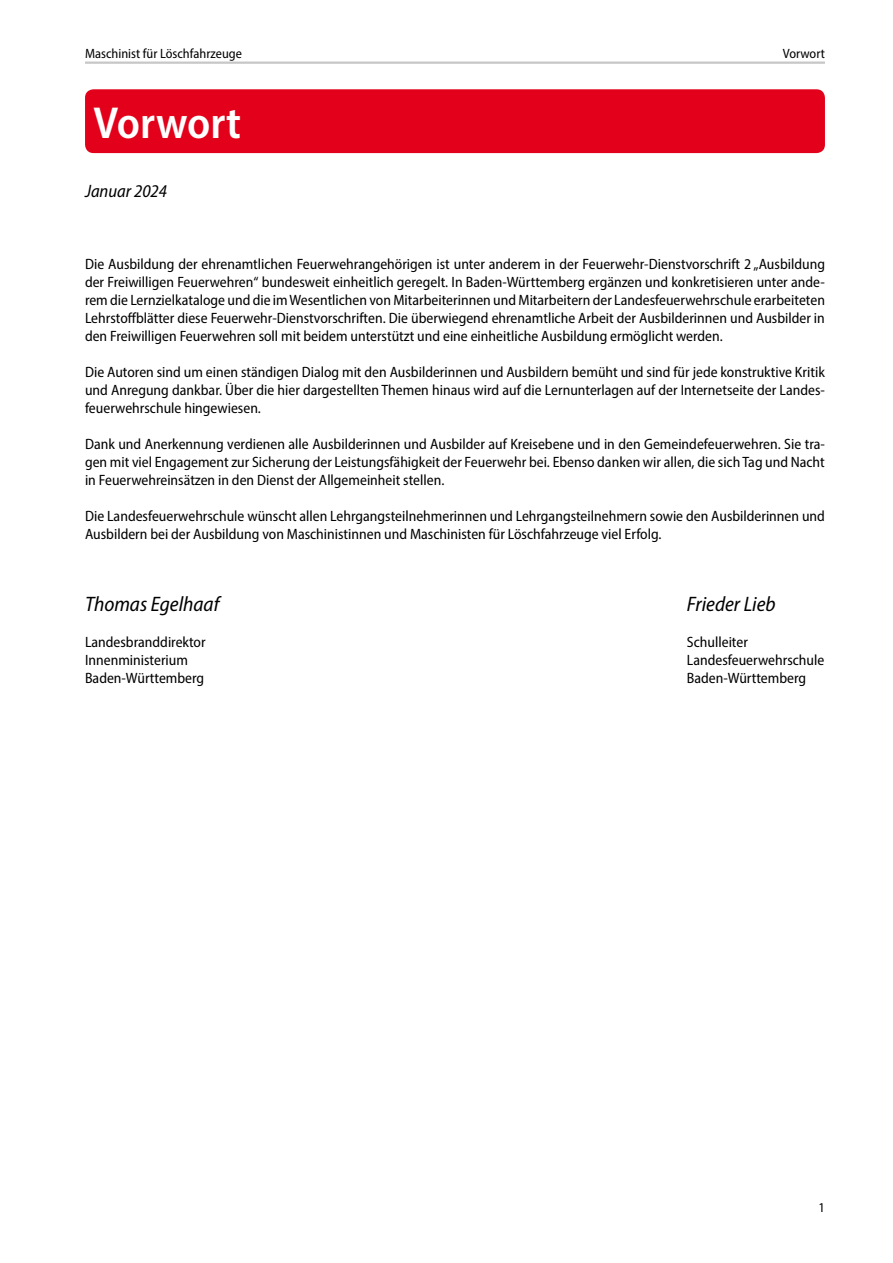
<style>
.page{position:relative;width:893px;height:1263px;background:#fff}
.page>*{position:absolute;margin:0;border:0;box-sizing:border-box;transform-origin:0 0}
.t1{font:600 semi-condensed 45px "Myriad Pro";color:#fff}
.t2{font:italic semi-condensed 21px "Myriad Pro";color:#000}
.t3{font:italic semi-condensed 18px "Myriad Pro";color:#000}
.t4{font:semi-condensed 15px/18px "Myriad Pro";color:#000;text-align:justify}
.t5{font:semi-condensed 13.5px "Myriad Pro";color:#000}
</style>
<div class="page">
<hr style="left:85px;top:62px;width:740px;height:2px;background:#c6c7c8">
<div style="left:85px;top:89px;width:740px;height:64px;background:#e2001a;border-radius:9px"></div>
<p class="t5" style="left:85px;top:45px;width:158px">Maschinist für Löschfahrzeuge</p>
<p class="t5" style="left:783px;top:45px;width:44px">Vorwort</p>
<h1 class="t1" style="left:94px;top:95px;width:149px">Vorwort</h1>
<p class="t3" style="left:85px;top:180px;width:84px">Januar 2024</p>
<p class="t4" style="left:85px;top:255px;width:741px">Die Ausbildung der ehrenamtlichen Feuerwehrangehörigen ist unter anderem in der Feuerwehr-Dienstvorschrift 2 „Ausbildung der Freiwilligen Feuerwehren“ bundesweit einheitlich geregelt. In Baden-Württemberg ergänzen und konkretisieren unter ande&shy;rem die Lernzielkataloge und die im Wesentlichen von Mitarbeiterinnen und Mitarbeitern der Landesfeuerwehrschule erarbeiteten Lehrstoffblätter diese Feuerwehr-Dienstvorschriften. Die überwiegend ehrenamtliche Arbeit der Ausbilderinnen und Ausbilder in den Freiwilligen Feuerwehren soll mit beidem unterstützt und eine einheitliche Ausbildung ermöglicht werden.</p>
<p class="t4" style="left:85px;top:363px;width:741px">Die Autoren sind um einen ständigen Dialog mit den Ausbilderinnen und Ausbildern bemüht und sind für jede konstruktive Kritik und Anregung dankbar. Über die hier dargestellten Themen hinaus wird auf die Lernunterlagen auf der Internetseite der Landes&shy;feuerwehrschule hingewiesen.</p>
<p class="t4" style="left:85px;top:435px;width:741px">Dank und Anerkennung verdienen alle Ausbilderinnen und Ausbilder auf Kreisebene und in den Gemeindefeuerwehren. Sie tra&shy;gen mit viel Engagement zur Sicherung der Leistungsfähigkeit der Feuerwehr bei. Ebenso danken wir allen, die sich Tag und Nacht in Feuerwehreinsätzen in den Dienst der Allgemeinheit stellen.</p>
<p class="t4" style="left:85px;top:507px;width:741px">Die Landesfeuerwehrschule wünscht allen Lehrgangsteilnehmerinnen und Lehrgangsteilnehmern sowie den Ausbilderinnen und<br>Ausbildern bei der Ausbildung von Maschinistinnen und Maschinisten für Löschfahrzeuge viel Erfolg.</p>
<h2 class="t2" style="left:85px;top:591px;width:136px">Thomas Egelhaaf</h2>
<p class="t4" style="left:85px;top:633px;width:122px;text-align:left">Landesbranddirektor<br>Innenministerium<br>Baden-Württemberg</p>
<h2 class="t2" style="left:687px;top:591px;width:90px">Frieder Lieb</h2>
<p class="t4" style="left:687px;top:633px;width:139px;text-align:left">Schulleiter<br>Landesfeuerwehrschule<br>Baden-Württemberg</p>
<p class="t5" style="left:818px;top:1199px;width:8px">1</p>
</div>
